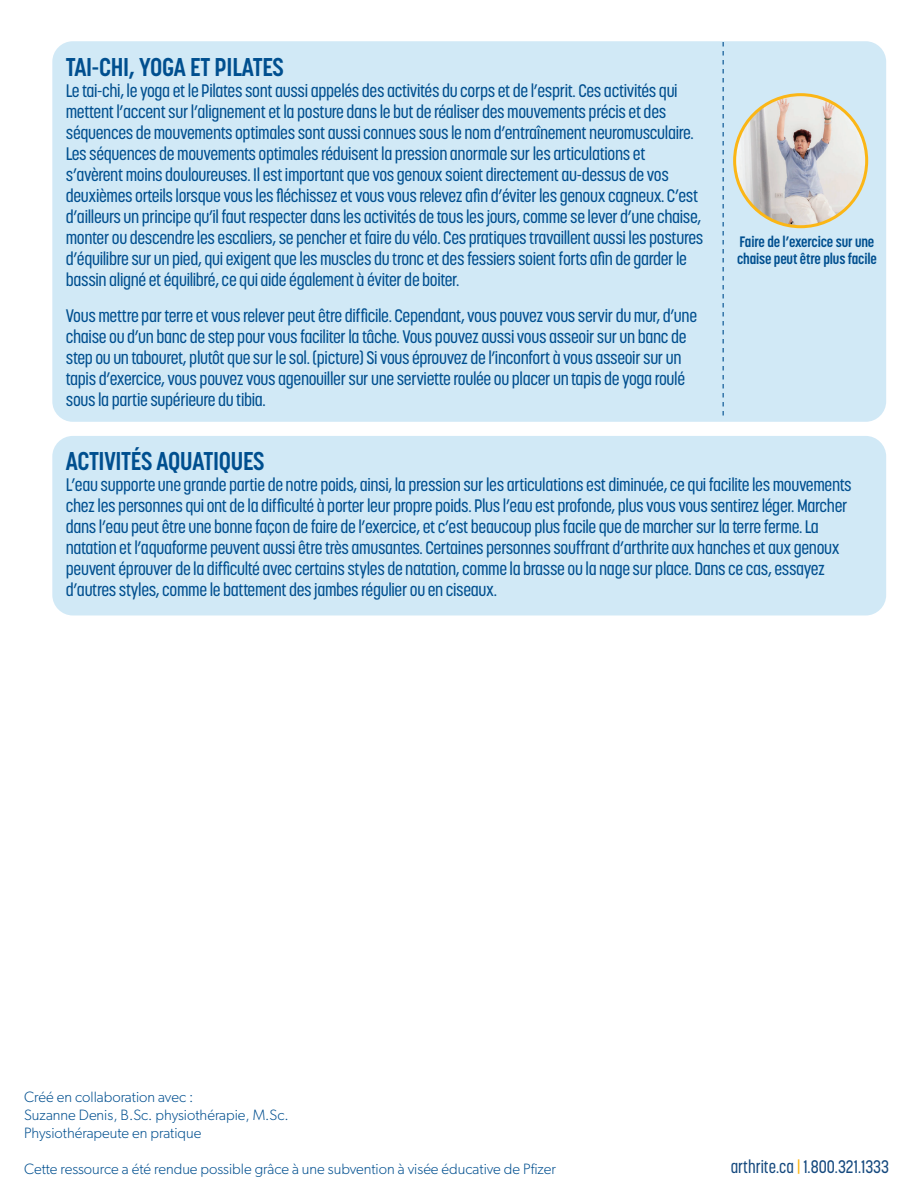
<style>
.page{position:relative;width:918px;height:1188px;background:#fff}
.page>*{position:absolute;margin:0;border:0;box-sizing:border-box;transform-origin:0 0}
.t1{font:700 25.5px "Korolev Condensed";letter-spacing:-.01em;color:#004f8f}
.t2{font:500 18px/21px "Korolev Condensed";letter-spacing:-.02em;color:#004f8f}
.t3{font:500 18px "Korolev Condensed";color:#15497e;scale:.94 1}
.t4{font:300 15px/18px "Gibson";color:#004f8f}
.t5{font:700 15px/16.5px "Korolev Condensed";letter-spacing:-.01em;color:#004f8f}
.s1{color:#fbb616}
</style>
<div class="page">
<div style="left:52px;top:41px;width:834px;height:381px;background:#d1e9f6;border-radius:20px"></div>
<div style="left:52px;top:436px;width:834px;height:179px;background:#d1e9f6;border-radius:20px"></div>
<svg style="left:723px;top:41px;width:1px;height:375px"></svg>
<img style="left:733px;top:93px;width:136px;height:136px">
<div style="left:733px;top:93px;width:135px;height:135px;border:3px solid #fbb616;border-radius:50%"></div>
<h1 class="t1" style="left:66px;top:52px;width:220px">TAI-CHI, YOGA ET PILATES</h1>
<p class="t2" style="left:66px;top:80px;width:639px">Le tai-chi, le yoga et le Pilates sont aussi appelés des activités du corps et de l’esprit. Ces activités qui mettent l’accent sur l’alignement et la posture dans le but de réaliser des mouvements précis et des séquences de mouvements optimales sont aussi connues sous le nom d’entraînement neuromusculaire.<br>Les séquences de mouvements optimales réduisent la pression anormale sur les articulations et s’avèrent moins douloureuses. Il est important que vos genoux soient directement au-dessus de vos deuxièmes orteils lorsque vous les fléchissez et vous vous relevez afin d’éviter les genoux cagneux. C’est d’ailleurs un principe qu’il faut respecter dans les activités de tous les jours, comme se lever d’une chaise, monter ou descendre les escaliers, se pencher et faire du vélo. Ces pratiques travaillent aussi les postures d’équilibre sur un pied, qui exigent que les muscles du tronc et des fessiers soient forts afin de garder le bassin aligné et équilibré, ce qui aide également à éviter de boiter.</p>
<p class="t2" style="left:66px;top:305px;width:633px">Vous mettre par terre et vous relever peut être difficile. Cependant, vous pouvez vous servir du mur, d’une chaise ou d’un banc de step pour vous faciliter la tâche. Vous pouvez aussi vous asseoir sur un banc de step ou un tabouret, plutôt que sur le sol. (picture) Si vous éprouvez de l’inconfort à vous asseoir sur un tapis d’exercice, vous pouvez vous agenouiller sur une serviette roulée ou placer un tapis de yoga roulé sous la partie supérieure du tibia.</p>
<p class="t5" style="left:737px;top:234px;width:141px">Faire de l’exercice sur une chaise peut être plus facile</p>
<h1 class="t1" style="left:66px;top:446px;width:200px">ACTIVITÉS AQUATIQUES</h1>
<p class="t2" style="left:66px;top:474px;width:787px">L’eau supporte une grande partie de notre poids, ainsi, la pression sur les articulations est diminuée, ce qui facilite les mouvements chez les personnes qui ont de la difficulté à porter leur propre poids. Plus l’eau est profonde, plus vous vous sentirez léger. Marcher dans l’eau peut être une bonne façon de faire de l’exercice, et c’est beaucoup plus facile que de marcher sur la terre ferme. La natation et l’aquaforme peuvent aussi être très amusantes. Certaines personnes souffrant d’arthrite aux hanches et aux genoux peuvent éprouver de la difficulté avec certains styles de natation, comme la brasse ou la nage sur place. Dans ce cas, essayez d’autres styles, comme le battement des jambes régulier ou en ciseaux.</p>
<p class="t4" style="left:24px;top:1088px;width:266px">Créé en collaboration avec :<br>Suzanne Denis, B.Sc. physiothérapie, M.Sc.<br>Physiothérapeute en pratique</p>
<p class="t4" style="left:24px;top:1160px;width:533px">Cette ressource a été rendue possible grâce à une subvention à visée éducative de Pfizer</p>
<p class="t3" style="left:731px;top:1157px;width:170px">arthrite.ca <span class="s1">|</span> 1.800.321.1333</p>
</div>
